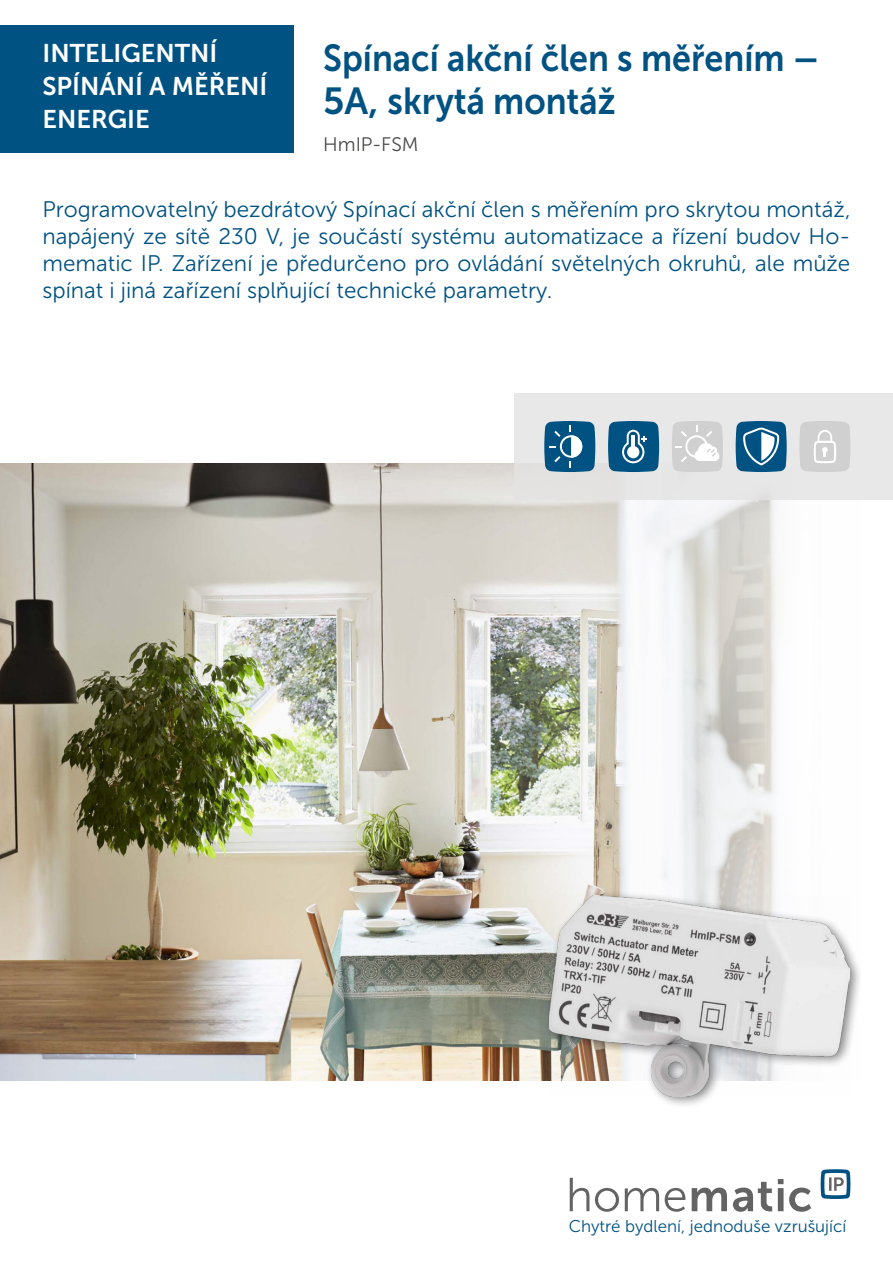
<style>
.page{position:relative;width:893px;height:1263px;background:#fff}
.page>*{position:absolute;margin:0;border:0;box-sizing:border-box;transform-origin:0 0}
.t1{font:37.5px/43.5px "Museo Sans 700";color:#005282;scale:.91 1}
.t2{font:25.5px/33px "Museo Sans 700";color:#fff}
.t3{font:22.5px/27px "Museo Sans 300";color:#005282;text-align:justify}
.t4{font:19.5px "Museo Sans 300";color:#4a4a49}
.t5{font:16.95px "Museo Sans 300";color:#005282}
</style>
<div class="page">
<img style="left:0;top:463px;width:777px;height:617px">
<div style="left:514px;top:393px;width:379px;height:107px;background:#e4e3e3"></div>
<div style="left:0;top:26px;width:293px;height:127px;background:#005282"></div>
<div style="left:542px;top:889px;width:321px;height:220px;background:#000;opacity:.5"></div>
<img style="left:549px;top:896px;width:301px;height:200px">
<svg style="left:544px;top:421px;width:51px;height:51px;background:#2b6f96"></svg>
<svg style="left:608px;top:421px;width:51px;height:51px;background:#286d95"></svg>
<hr style="left:631px;top:436px;width:4px;height:12px;background:#fff">
<svg style="left:736px;top:421px;width:51px;height:51px;background:#3a799d"></svg>
<svg style="left:672px;top:421px;width:51px;height:51px;background:#d9d9d9"></svg>
<svg style="left:800px;top:421px;width:50px;height:51px;background:#d5d5d5"></svg>
<svg style="left:570px;top:1178px;width:241px;height:34px"></svg>
<svg style="left:821px;top:1169px;width:29px;height:30px"></svg>
<p class="t2" style="left:43px;top:36px;width:226px">INTELIGENTNÍ<br>SPÍNÁNÍ A MĚŘENÍ<br>ENERGIE</p>
<h1 class="t1" style="left:323px;top:36px;width:547px">Spínací akční člen s měřením –<br>5A, skrytá montáž</h1>
<p class="t4" style="left:323px;top:134px;width:97px">HmIP-FSM</p>
<p class="t3" style="left:43px;top:196px;width:809px">Programovatelný bezdrátový Spínací akční člen s měřením pro skrytou montáž, napájený ze sítě 230 V, je součástí systému automatizace a řízení budov Ho&shy;mematic IP. Zařízení je předurčeno pro ovládání světelných okruhů, ale může spínat i jiná zařízení splňující technické parametry.</p>
<p class="t5" style="left:569px;top:1217px;width:279px">Chytré bydlení, jednoduše vzrušující</p>
</div>
